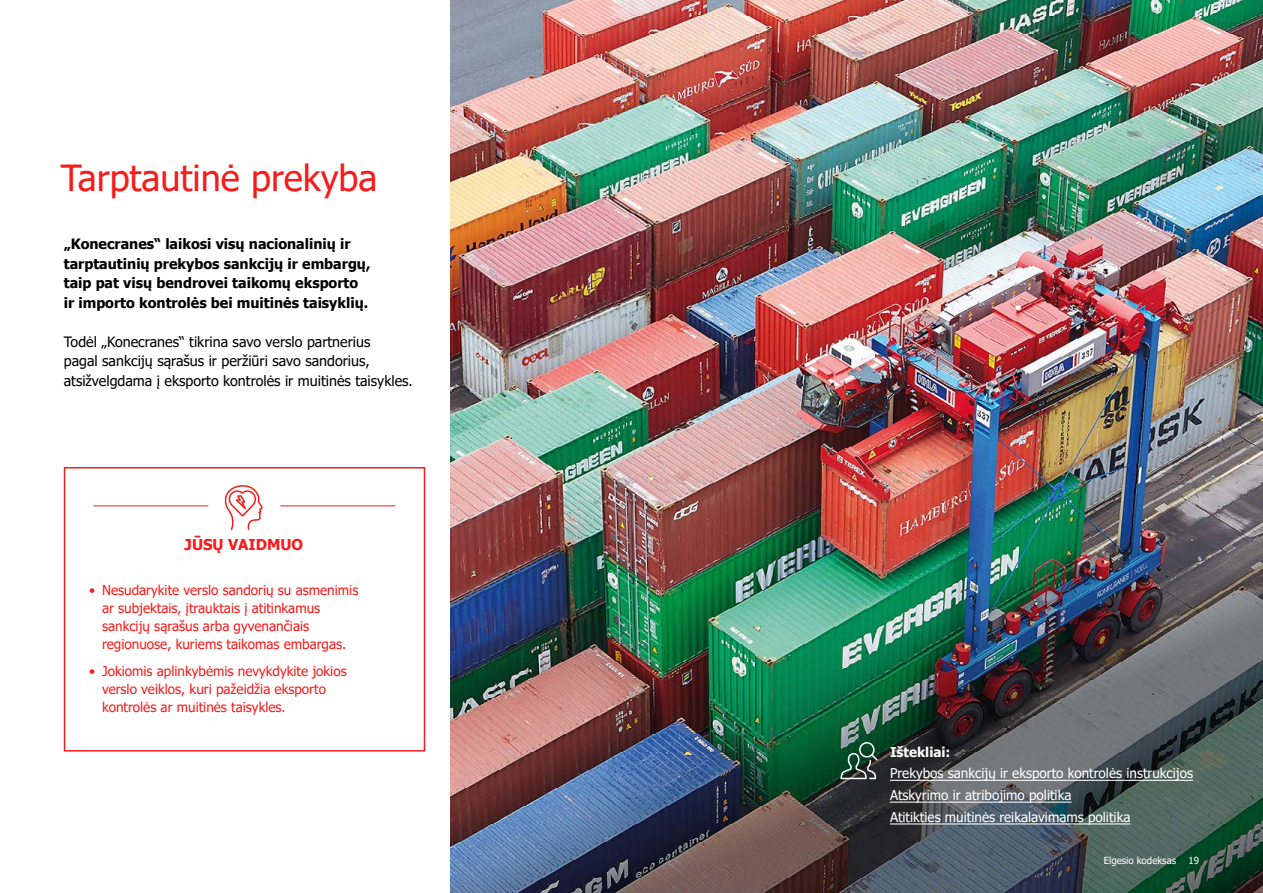
<style>
.page{position:relative;width:1263px;height:893px;background:#fff}
.page>*{position:absolute;margin:0;border:0;box-sizing:border-box;transform-origin:0 0}
.t1{font:36px "Tahoma";color:#f71c1c}
.t2{font:700 15px "Tahoma";color:#f71c1c}
.t3{font:700 14.25px/19.5px "Tahoma";color:#000}
.t4{font:14.25px/19.5px "Tahoma";color:#000}
.t5{font:13.5px/18px "Tahoma";color:#f71c1c}
.t6{font:13.5px/21.8px "Tahoma";color:#fff}
.t7{font:700 13.5px "Tahoma";color:#fff}
.t8{font:9.75px "Tahoma";color:#fff}
</style>
<div class="page">
<img style="left:451px;top:0;width:812px;height:893px">
<hr style="left:890px;top:780px;width:303px;height:1px;background:#fff">
<hr style="left:890px;top:802px;width:181px;height:1px;background:#fff">
<hr style="left:890px;top:823px;width:240px;height:1px;background:#fff">
<svg style="left:840px;top:742px;width:38px;height:37px"></svg>
<svg style="left:225px;top:485px;width:38px;height:45px"></svg>
<hr style="left:94px;top:505px;width:114px;height:1px;background:#f71c1c">
<hr style="left:281px;top:505px;width:114px;height:1px;background:#f71c1c">
<div style="left:64px;top:467px;width:361px;height:285px;border:2px solid #f71c1c"></div>
<h1 class="t1" style="left:61px;top:153px;width:318px">Tarptautinė prekyba</h1>
<p class="t3" style="left:64px;top:235px;width:308px">„Konecranes“ laikosi visų nacionalinių ir tarptautinių prekybos sankcijų ir embargų, taip pat visų bendrovei taikomų eksporto ir importo kontrolės bei muitinės taisyklių.</p>
<p class="t4" style="left:64px;top:332px;width:351px">Todėl „Konecranes“ tikrina savo verslo partnerius<br>pagal sankcijų sąrašus ir peržiūri savo sandorius, atsižvelgdama į eksporto kontrolės ir muitinės taisykles.</p>
<p class="t2" style="left:185px;top:534px;width:120px">JŪSŲ VAIDMUO</p>
<p class="t5" style="left:102px;top:582px;width:258px;text-indent:-13px">• Nesudarykite verslo sandorių su asmenimis ar subjektais, įtrauktais į atitinkamus sankcijų sąrašus arba gyvenančiais regionuose, kuriems taikomas embargas.</p>
<p class="t5" style="left:102px;top:662px;width:246px;text-indent:-13px">• Jokiomis aplinkybėmis nevykdykite jokios verslo veiklos, kuri pažeidžia eksporto kontrolės ar muitinės taisykles.</p>
<p class="t7" style="left:890px;top:743px;width:62px">Ištekliai:</p>
<p class="t6" style="left:890px;top:763px;width:305px">Prekybos sankcijų ir eksporto kontrolės instrukcijos<br>Atskyrimo ir atribojimo politika<br>Atitikties muitinės reikalavimams politika</p>
<p class="t8" style="left:1104px;top:854px;width:74px">Elgesio kodeksas</p>
<p class="t8" style="left:1188px;top:854px;width:12px">19</p>
</div>
